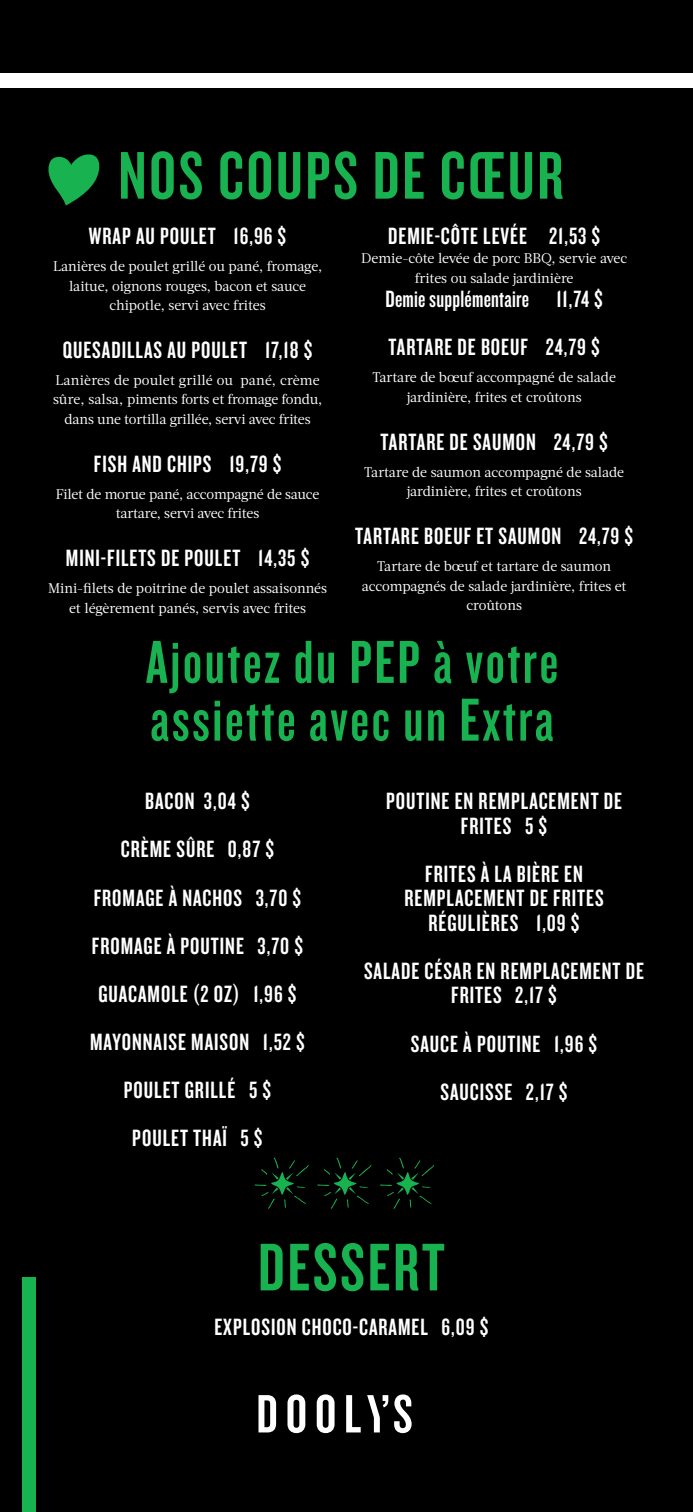
<style>
.page{position:relative;width:693px;height:1512px;background:#000}
.page>*{position:absolute;margin:0;border:0;box-sizing:border-box;transform-origin:0 0}
.t1{font:70px "Knockout HTF48 Featherweight";letter-spacing:.04em;color:#19b250}
.t2{font:63px/57.8px "Knockout HTF48 Featherweight";letter-spacing:.04em;color:#19b250}
.t3{font:62.65px "Heart Warming Extra";color:#19b250}
.t4{font:24.5px/24.5px "Knockout HTF48 Featherweight";letter-spacing:.04em;color:#fff;text-align:center}
.t5{font:24.5px "Knockout 48 Featherweight";letter-spacing:.01em;color:#fff}
.t6{font:14px/19.2px "Acta";letter-spacing:-.01em;color:#fff;text-align:center}
.s1{font-family:"Heart Warming Extra";font-size:62.65px}
.s2{font-family:"Knockout HTF48 Featherweight"}
</style>
<div class="page">
<div style="left:0;top:73px;width:693px;height:14px;background:#fff"></div>
<div style="left:23px;top:1277px;width:13px;height:235px;background:#19b250"></div>
<svg style="left:259px;top:1395px;width:17px;height:37px"></svg>
<svg style="left:288px;top:1394px;width:17px;height:39px"></svg>
<svg style="left:317px;top:1394px;width:18px;height:39px"></svg>
<svg style="left:346px;top:1395px;width:15px;height:37px"></svg>
<svg style="left:367px;top:1395px;width:21px;height:37px"></svg>
<svg style="left:394px;top:1394px;width:18px;height:39px"></svg>
<h1 class="t1" style="left:45px;top:140px;width:510px"><span class="s1">A</span>NOS COUPS DE CŒUR</h1>
<h3 class="t4" style="left:89px;top:224px;width:111px">WRAP AU POULET</h3>
<h3 class="t4" style="left:234px;top:224px;width:54px">16,96 $</h3>
<p class="t6" style="left:53px;top:257px;width:271px">Lanières de poulet grillé ou pané, fromage, laitue, oignons rouges, bacon et sauce chipotle, servi avec frites</p>
<h3 class="t4" style="left:63px;top:338px;width:31px">QUESADILLAS</h3>
<h3 class="t4" style="left:167px;top:338px;width:64px">AU POULET</h3>
<h3 class="t4" style="left:265px;top:338px;width:49px">17,18 $</h3>
<p class="t6" style="left:53px;top:371px;width:271px">Lanières de poulet grillé ou pané, crème sûre, salsa, piments forts et fromage fondu, dans une tortilla grillée, servi avec frites</p>
<h3 class="t4" style="left:94px;top:452px;width:83px">FISHAND CHIPS</h3>
<h3 class="t4" style="left:229px;top:452px;width:53px">19,79 $</h3>
<p class="t6" style="left:56px;top:484px;width:265px">Filet de morue pané, accompagné de sauce tartare, servi avec frites</p>
<h3 class="t4" style="left:66px;top:546px;width:51px">MINI-FILETS</h3>
<h3 class="t4" style="left:161px;top:546px;width:63px">DE POULET</h3>
<h3 class="t4" style="left:258px;top:546px;width:53px">14,35 $</h3>
<p class="t6" style="left:48px;top:579px;width:281px">Mini-filets de poitrine de poulet assaisonnés et légèrement panés, servis avec frites</p>
<h3 class="t4" style="left:388px;top:224px;width:214px">DEMIE-CÔTE LEVÉE 21,53 $</h3>
<p class="t6" style="left:361px;top:249px;width:268px">Demie-côte levée de porc BBQ, servie avec frites ou salade jardinière</p>
<h3 class="t5" style="left:385px;top:284px;width:219px">Demie supplémentaire <span class="s2">11,74 $</span></h3>
<h3 class="t4" style="left:389px;top:335px;width:213px">TARTARE DE BOEUF 24,79 $</h3>
<p class="t6" style="left:372px;top:368px;width:245px">Tartare de bœuf accompagné de salade jardinière, frites et croûtons</p>
<h3 class="t4" style="left:381px;top:430px;width:229px">TARTARE DE SAUMON 24,79 $</h3>
<p class="t6" style="left:364px;top:463px;width:262px">Tartare de saumon accompagné de salade jardinière, frites et croûtons</p>
<h3 class="t4" style="left:355px;top:524px;width:280px">TARTARE BOEUF ET SAUMON 24,79 $</h3>
<p class="t6" style="left:362px;top:557px;width:266px">Tartare de bœuf et tartare de saumon accompagnés de salade jardinière, frites et croûtons</p>
<h2 class="t2" style="left:146px;top:634px;width:414px">AJOUTEZ DU PEP À VOTRE<br>ASSIETTE AVEC UN EXTRA</h2>
<h3 class="t4" style="left:145px;top:789px;width:106px">BACON 3,04 $</h3>
<h3 class="t4" style="left:121px;top:837px;width:155px">CRÈME SÛRE 0,87 $</h3>
<h3 class="t4" style="left:94px;top:886px;width:100px">FROMAGE À NACHOS</h3>
<h3 class="t4" style="left:256px;top:886px;width:47px">3,70 $</h3>
<h3 class="t4" style="left:92px;top:934px;width:129px">FROMAGE À POUTINE</h3>
<h3 class="t4" style="left:258px;top:934px;width:47px">3,70 $</h3>
<h3 class="t4" style="left:98px;top:982px;width:200px">GUACAMOLE (2 OZ) 1,96 $</h3>
<h3 class="t4" style="left:90px;top:1030px;width:216px">MAYONNAISE MAISON 1,52 $</h3>
<h3 class="t4" style="left:124px;top:1078px;width:149px">POULET GRILLÉ 5 $</h3>
<h3 class="t4" style="left:132px;top:1126px;width:132px">POULET THAÏ 5 $</h3>
<h3 class="t4" style="left:386px;top:789px;width:238px">POUTINE EN REMPLACEMENT DE<br>FRITES 5 $</h3>
<h3 class="t4" style="left:404px;top:862px;width:201px">FRITES À LA BIÈRE EN<br>REMPLACEMENT DE FRITES<br>RÉGULIÈRES 1,09 $</h3>
<h3 class="t4" style="left:364px;top:959px;width:282px">SALADE CÉSAR EN REMPLACEMENT DE<br>FRITES 2,17 $</h3>
<h3 class="t4" style="left:411px;top:1020px;width:188px;line-height:48.1px">SAUCE À POUTINE 1,96 $<br>SAUCISSE 2,17 $</h3>
<h3 class="t3" style="left:251px;top:1142px;width:188px">HHH</h3>
<h1 class="t1" style="left:258px;top:1232px;width:188px">DESSERT</h1>
<h3 class="t4" style="left:214px;top:1315px;width:276px">EXPLOSION CHOCO-CARAMEL 6,09 $</h3>
</div>
